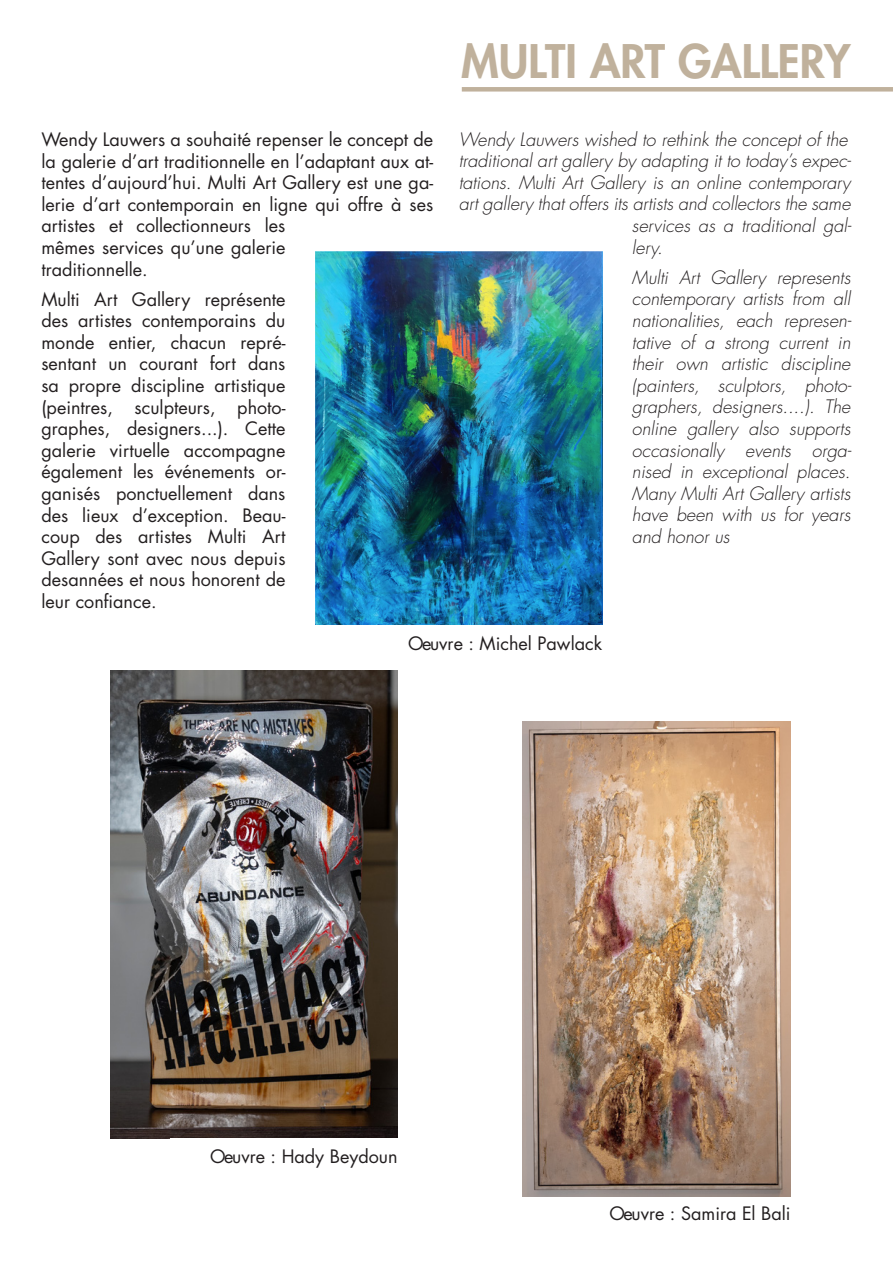
<style>
.page{position:relative;width:893px;height:1263px;background:#fff}
.page>*{position:absolute;margin:0;border:0;box-sizing:border-box;transform-origin:0 0}
.t1{font:800 45px "Futura";color:#c0b19c}
.t2{font:18px/21.6px "Futura";color:#231f20}
.t3{font:italic 300 18px/21.6px "Futura";color:#231f20;text-align:justify}
</style>
<div class="page">
<img style="left:111px;top:671px;width:287px;height:467px">
<img style="left:523px;top:721px;width:268px;height:475px">
<img style="left:315px;top:251px;width:287px;height:373px">
<div style="left:462px;top:87px;width:431px;height:5px;background:#c0b19c"></div>
<p class="t2" style="left:41px;top:128px;width:393px">Wendy Lauwers a souhaité repenser le concept de la galerie d’art traditionnelle en l’adaptant aux at&shy;tentes d’aujourd’hui. Multi Art Gallery est une ga&shy;lerie d’art contemporain en ligne qui offre à ses artistes et collectionneurs les<br>mêmes services qu’une galerie<br>traditionnelle.</p>
<p class="t2" style="left:41px;top:288px;width:246px;text-align:justify">Multi Art Gallery représente des artistes contemporains du monde entier, chacun repré&shy;sentant un courant fort dans sa propre discipline artistique (peintres, sculpteurs, photo&shy;graphes, designers...). Cette galerie virtuelle accompagne également les événements or&shy;ganisés ponctuellement dans des lieux d’exception. Beau&shy;coup des artistes Multi Art Gallery sont avec nous depuis desannées et nous honorent de leur confiance.</p>
<h1 class="t1" style="left:461px;top:32px;width:391px">MULTI ART GALLERY</h1>
<p class="t3" style="left:459px;top:129px;width:390px">Wendy Lauwers wished to rethink the concept of the</p>
<p class="t3" style="left:459px;top:150px;width:394px">traditional art gallery by adapting it to today’s expec-</p>
<p class="t3" style="left:459px;top:172px;width:393px">tations. Multi Art Gallery is an online contemporary</p>
<p class="t3" style="left:459px;top:193px;width:393px">art gallery that offers its artists and collectors the same</p>
<p class="t3" style="left:632px;top:215px;width:221px">services as a traditional gal-</p>
<p class="t3" style="left:632px;top:237px;width:32px">lery.</p>
<p class="t3" style="left:632px;top:267px;width:221px">Multi Art Gallery represents contemporary artists from all nationalities, each represen&shy;tative of a strong current in their own artistic discipline (painters, sculptors, photo&shy;graphers, designers....). The online gallery also supports occasionally events orga&shy;nised in exceptional places.<br>Many Multi Art Gallery artists have been with us for years and honor us</p>
<p class="t2" style="left:408px;top:632px;width:196px">Oeuvre : Michel Pawlack</p>
<p class="t2" style="left:210px;top:1145px;width:189px">Oeuvre : Hady Beydoun</p>
<p class="t2" style="left:609px;top:1203px;width:183px">Oeuvre : Samira El Bali</p>
</div>
